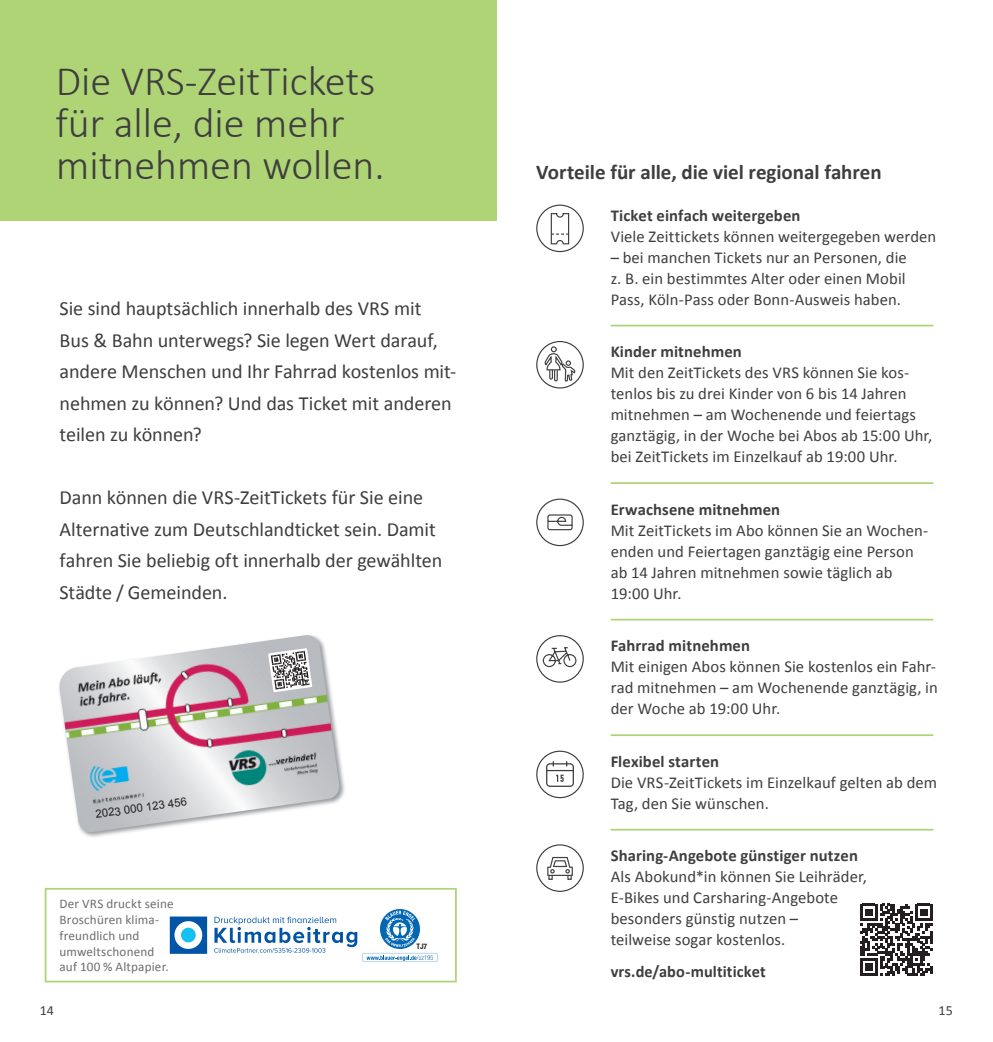
<style>
.page{position:relative;width:993px;height:1042px;background:#fff}
.page>*{position:absolute;margin:0;border:0;box-sizing:border-box;transform-origin:0 0}
.t1{font:300 42px/42px "Calibri";color:#3e3e3f}
.t2{font:700 21px "Calibri";letter-spacing:-.005em;color:#3e3e3f}
.t3{font:20.12px/31.5px "Calibri";letter-spacing:-.005em;color:#3e3e3f}
.t4{font:16.62px/21px "Calibri";letter-spacing:.005em;color:#3e3e3f}
.t5{font:700 16.62px "Calibri";letter-spacing:.005em;color:#3e3e3f}
.t6{font:14px "Calibri";color:#3e3e3f}
.t7{font:13.12px/15.8px "Calibri";letter-spacing:.015em;color:#6c6d70}
.t8{font:11.38px "Arial";color:#231f20}
.t9{font:700 condensed 7.52px "Helvetica Neue";color:#231f20}
</style>
<div class="page">
<div style="left:0;top:0;width:496px;height:221px;background:#aed475"></div>
<svg style="left:536px;top:341px;width:47px;height:47px"></svg>
<svg style="left:536px;top:498px;width:47px;height:48px"></svg>
<svg style="left:536px;top:844px;width:47px;height:48px"></svg>
<hr style="left:610px;top:325px;width:323px;height:1px;background:#aed475">
<hr style="left:610px;top:482px;width:323px;height:2px;background:#aed475">
<hr style="left:610px;top:619px;width:323px;height:1px;background:#aed475">
<hr style="left:610px;top:734px;width:323px;height:2px;background:#aed475">
<hr style="left:610px;top:829px;width:323px;height:1px;background:#aed475">
<svg style="left:536px;top:205px;width:47px;height:47px"></svg>
<svg style="left:536px;top:635px;width:47px;height:47px"></svg>
<svg style="left:536px;top:750px;width:47px;height:48px"></svg>
<img style="left:59px;top:635px;width:281px;height:198px">
<svg style="left:268px;top:648px;width:44px;height:44px"></svg>
<svg style="left:860px;top:903px;width:72px;height:73px"></svg>
<div style="left:45px;top:888px;width:411px;height:94px;border:2px solid #aed475"></div>
<svg style="left:170px;top:916px;width:37px;height:38px"></svg>
<div style="left:181px;top:927px;width:15px;height:15px;background:#15c0f2;border-radius:50%"></div>
<svg style="left:214px;top:909px;width:223px;height:53px"></svg>
<h1 class="t1" style="left:55px;top:59px;width:331px">Die VRS-ZeitTickets für alle, die mehr mitnehmen wollen.</h1>
<p class="t3" style="left:60px;top:292px;width:398px">Sie sind hauptsächlich innerhalb des VRS mit<br>Bus &amp; Bahn unterwegs? Sie legen Wert darauf, andere Menschen und Ihr Fahrrad kostenlos mit&shy;nehmen zu können? Und das Ticket mit anderen teilen zu können?</p>
<p class="t3" style="left:60px;top:481px;width:384px">Dann können die VRS-ZeitTickets für Sie eine Alternative zum Deutschlandticket sein. Damit fahren Sie beliebig oft innerhalb der gewählten Städte / Gemeinden.</p>
<p class="t8" style="left:95px;top:807px;width:93px;rotate:-8deg">2023 000 123 456</p>
<p class="t7" style="left:60px;top:896px;width:116px">Der VRS druckt seine<br>Broschüren klima&shy;freundlich und umwelt schonend auf 100 % Altpapier.</p>
<p class="t9" style="left:416px;top:940px;width:12px">TJ7</p>
<p class="t2" style="left:536px;top:157px;width:347px">Vorteile für alle, die viel regional fahren</p>
<p class="t5" style="left:610px;top:203px;width:191px">Ticket einfach weitergeben</p>
<p class="t4" style="left:610px;top:225px;width:327px">Viele Zeittickets können weitergegeben werden</p>
<p class="t4" style="left:610px;top:246px;width:297px;text-align:justify">– bei manchen Tickets nur an Personen, die z. B. ein bestimmtes Alter oder einen Mobil Pass, Köln-Pass oder Bonn-Ausweis haben.</p>
<p class="t5" style="left:610px;top:340px;width:133px">Kinder mitnehmen</p>
<p class="t4" style="left:610px;top:362px;width:323px">Mit den ZeitTickets des VRS können Sie kos&shy;tenlos bis zu drei Kinder von 6 bis 14 Jahren mitnehmen – am Wochenende und feiertags ganztägig, in der Woche bei Abos ab 15:00 Uhr, bei ZeitTickets im Einzelkauf ab 19:00 Uhr.</p>
<p class="t5" style="left:610px;top:497px;width:171px">Erwachsene mitnehmen</p>
<p class="t4" style="left:610px;top:519px;width:319px">Mit ZeitTickets im Abo können Sie an Wochen&shy;enden und Feiertagen ganztägig eine Person ab 14 Jahren mitnehmen sowie täglich ab 19:00 Uhr.</p>
<p class="t5" style="left:610px;top:634px;width:141px">Fahrrad mitnehmen</p>
<p class="t4" style="left:610px;top:655px;width:328px;text-align:justify">Mit einigen Abos können Sie kostenlos ein Fahr&shy;rad mitnehmen – am Wochenende ganztägig, in der Woche ab 19:00 Uhr.</p>
<p class="t5" style="left:610px;top:749px;width:110px">Flexibel starten</p>
<p class="t4" style="left:610px;top:771px;width:328px">Die VRS-ZeitTickets im Einzelkauf gelten ab dem<br>Tag, den Sie wünschen.</p>
<p class="t5" style="left:610px;top:844px;width:249px">Sharing-Angebote günstiger nutzen</p>
<p class="t4" style="left:610px;top:865px;width:258px">Als Abokund*in können Sie Leihräder,<br>E-Bikes und Carsharing-Angebote besonders günstig nutzen –<br>teilweise sogar kostenlos.</p>
<p class="t5" style="left:610px;top:959px;width:156px">vrs.de/abo-multiticket</p>
<p class="t6" style="left:40px;top:1000px;width:16px">14</p>
<p class="t6" style="left:938px;top:1000px;width:16px">15</p>
</div>
